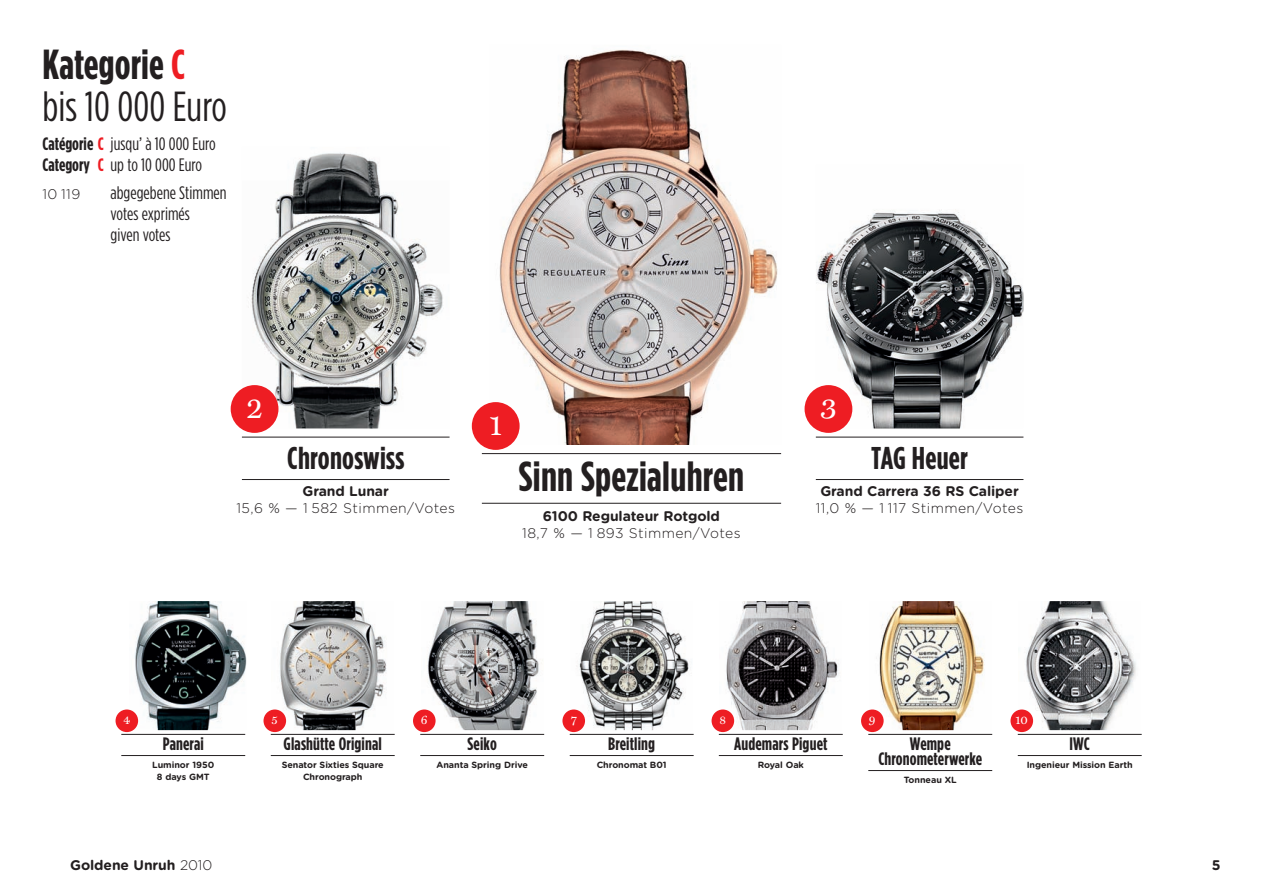
<style>
.page{position:relative;width:1263px;height:893px;background:#fff}
.page>*{position:absolute;margin:0;border:0;box-sizing:border-box;transform-origin:0 0}
.t1{font:42px/42px "Gotham Condensed";color:#231f20}
.t2{font:700 42px "Gotham Condensed";letter-spacing:.01em;color:#231f20}
.t3{font:700 31.5px "Gotham Condensed";letter-spacing:.01em;color:#231f20}
.t4{font:30.15px "Miller Text";color:#fff}
.t5{font:18px/21px "Gotham Condensed";color:#231f20}
.t6{font:700 18px/15px "Gotham Condensed";letter-spacing:.01em;color:#231f20;text-align:center}
.t7{font:300 13.95px "Gotham Rounded";letter-spacing:.03em;color:#231f20}
.t8{font:700 13.95px "Gotham Rounded";letter-spacing:-.005em;color:#231f20}
.t9{font:12px "Miller Text";color:#fff}
.t10{font:700 9px/12px "Gotham Rounded";letter-spacing:-.005em;color:#231f20;text-align:center}
.s1{font-weight:700}
.s2{font-weight:700;color:#ee1d23}
.s3{font-weight:300}
</style>
<div class="page">
<img style="left:132px;top:602px;width:113px;height:127px">
<hr style="left:121px;top:734px;width:124px;height:1px;background:#231f20">
<hr style="left:121px;top:755px;width:124px;height:1px;background:#231f20">
<img style="left:243px;top:153px;width:200px;height:275px">
<hr style="left:242px;top:437px;width:208px;height:1px;background:#231f20">
<hr style="left:242px;top:479px;width:208px;height:1px;background:#231f20">
<div style="left:231px;top:385px;width:47px;height:48px;background:#ee1d23;border-radius:50%"></div>
<img style="left:816px;top:209px;width:207px;height:219px">
<hr style="left:816px;top:437px;width:207px;height:1px;background:#231f20">
<hr style="left:816px;top:479px;width:207px;height:1px;background:#231f20">
<div style="left:804px;top:385px;width:48px;height:48px;background:#ee1d23;border-radius:50%"></div>
<img style="left:489px;top:49px;width:289px;height:395px">
<div style="left:472px;top:402px;width:48px;height:48px;background:#ee1d23;border-radius:50%"></div>
<div style="left:116px;top:709px;width:22px;height:23px;background:#ee1d23;border-radius:50%"></div>
<img style="left:280px;top:602px;width:107px;height:127px">
<hr style="left:271px;top:734px;width:124px;height:1px;background:#231f20">
<hr style="left:271px;top:755px;width:124px;height:1px;background:#231f20">
<div style="left:263px;top:709px;width:23px;height:23px;background:#ee1d23;border-radius:50%"></div>
<img style="left:427px;top:602px;width:115px;height:127px">
<div style="left:416px;top:598px;width:132px;height:135px;border:3px solid #fff"></div>
<hr style="left:420px;top:734px;width:124px;height:1px;background:#231f20">
<hr style="left:420px;top:755px;width:124px;height:1px;background:#231f20">
<div style="left:413px;top:709px;width:23px;height:23px;background:#ee1d23;border-radius:50%"></div>
<img style="left:576px;top:602px;width:113px;height:127px">
<hr style="left:570px;top:734px;width:124px;height:1px;background:#231f20">
<hr style="left:570px;top:755px;width:124px;height:1px;background:#231f20">
<div style="left:562px;top:709px;width:23px;height:23px;background:#ee1d23;border-radius:50%"></div>
<img style="left:726px;top:602px;width:113px;height:127px">
<hr style="left:719px;top:734px;width:124px;height:1px;background:#231f20">
<hr style="left:719px;top:755px;width:124px;height:1px;background:#231f20">
<div style="left:711px;top:709px;width:23px;height:23px;background:#ee1d23;border-radius:50%"></div>
<img style="left:879px;top:602px;width:106px;height:127px">
<hr style="left:868px;top:734px;width:124px;height:1px;background:#231f20">
<hr style="left:868px;top:770px;width:124px;height:1px;background:#231f20">
<div style="left:861px;top:709px;width:23px;height:23px;background:#ee1d23;border-radius:50%"></div>
<img style="left:1026px;top:602px;width:110px;height:127px">
<hr style="left:1018px;top:734px;width:124px;height:1px;background:#231f20">
<hr style="left:1018px;top:755px;width:124px;height:1px;background:#231f20">
<div style="left:1010px;top:709px;width:23px;height:23px;background:#ee1d23;border-radius:50%"></div>
<hr style="left:482px;top:453px;width:299px;height:1px;background:#231f20">
<hr style="left:482px;top:503px;width:299px;height:1px;background:#231f20">
<h1 class="t1" style="left:43px;top:46px;width:186px"><span class="s1">Kategorie</span> <span class="s2">C </span>bis 10 000 Euro</h1>
<h3 class="t5" style="left:43px;top:134px;width:175px"><span class="s1">Catégorie</span> <span class="s2">C</span> jusqu’ à 10 000 Euro<br><span class="s1">Category</span> <span class="s2">C</span> up to 10 000 Euro</h3>
<h3 class="t7" style="left:43px;top:189px;width:39px">10 119</h3>
<h3 class="t5" style="left:111px;top:184px;width:118px">abgegebene Stimmen votes exprimés<br>given votes</h3>
<h3 class="t4" style="left:246px;top:396px;width:18px">2</h3>
<h2 class="t3" style="left:287px;top:446px;width:119px">Chronoswiss</h2>
<h3 class="t8" style="left:302px;top:485px;width:88px">Grand Lunar</h3>
<h3 class="t7" style="left:236px;top:502px;width:220px">15,6 % — 1 582 Stimmen/Votes</h3>
<h3 class="t4" style="left:489px;top:413px;width:14px">1</h3>
<h1 class="t2" style="left:519px;top:462px;width:227px">Sinn Spezialuhren</h1>
<h3 class="t8" style="left:543px;top:511px;width:179px">6100 Regulateur Rotgold</h3>
<h3 class="t7" style="left:522px;top:528px;width:220px">18,7 % — 1 893 Stimmen/Votes</h3>
<h3 class="t4" style="left:820px;top:396px;width:18px">3</h3>
<h2 class="t3" style="left:871px;top:446px;width:98px">TAG Heuer</h2>
<h3 class="t8" style="left:820px;top:485px;width:200px">Grand Carrera 36 RS Caliper</h3>
<h3 class="t7" style="left:816px;top:502px;width:209px">11,0 % — 1 117 Stimmen/Votes</h3>
<h3 class="t9" style="left:123px;top:715px;width:8px">4</h3>
<h3 class="t6" style="left:163px;top:737px;width:43px">Panerai</h3>
<p class="t10" style="left:152px;top:759px;width:63px">Luminor 1950<br>8 days GMT</p>
<h3 class="t9" style="left:272px;top:715px;width:8px">5</h3>
<h3 class="t6" style="left:284px;top:737px;width:100px">Glashütte Original</h3>
<p class="t10" style="left:282px;top:759px;width:104px">Senator Sixties Square<br>Chronograph</p>
<h3 class="t9" style="left:421px;top:715px;width:8px">6</h3>
<h3 class="t6" style="left:468px;top:737px;width:31px">Seiko</h3>
<p class="t10" style="left:436px;top:759px;width:93px">Ananta Spring Drive</p>
<h3 class="t9" style="left:571px;top:715px;width:8px">7</h3>
<h3 class="t6" style="left:608px;top:737px;width:48px">Breitling</h3>
<p class="t10" style="left:597px;top:759px;width:71px">Chronomat B01</p>
<h3 class="t9" style="left:719px;top:715px;width:8px">8</h3>
<h3 class="t6" style="left:734px;top:737px;width:95px">Audemars Piguet</h3>
<p class="t10" style="left:758px;top:759px;width:48px">Royal Oak</p>
<h3 class="t9" style="left:869px;top:715px;width:8px">9</h3>
<h3 class="t6" style="left:878px;top:737px;width:105px">Wempe<br>Chronometerwerke</h3>
<p class="t10" style="left:904px;top:774px;width:54px">Tonneau XL</p>
<h3 class="t9" style="left:1015px;top:715px;width:14px">10</h3>
<h3 class="t6" style="left:1069px;top:737px;width:22px">IWC</h3>
<p class="t10" style="left:1027px;top:759px;width:108px">Ingenieur Mission Earth</p>
<h3 class="t8" style="left:70px;top:860px;width:144px">Goldene Unruh <span class="s3">2010</span></h3>
<h3 class="t8" style="left:1212px;top:860px;width:10px">5</h3>
</div>
